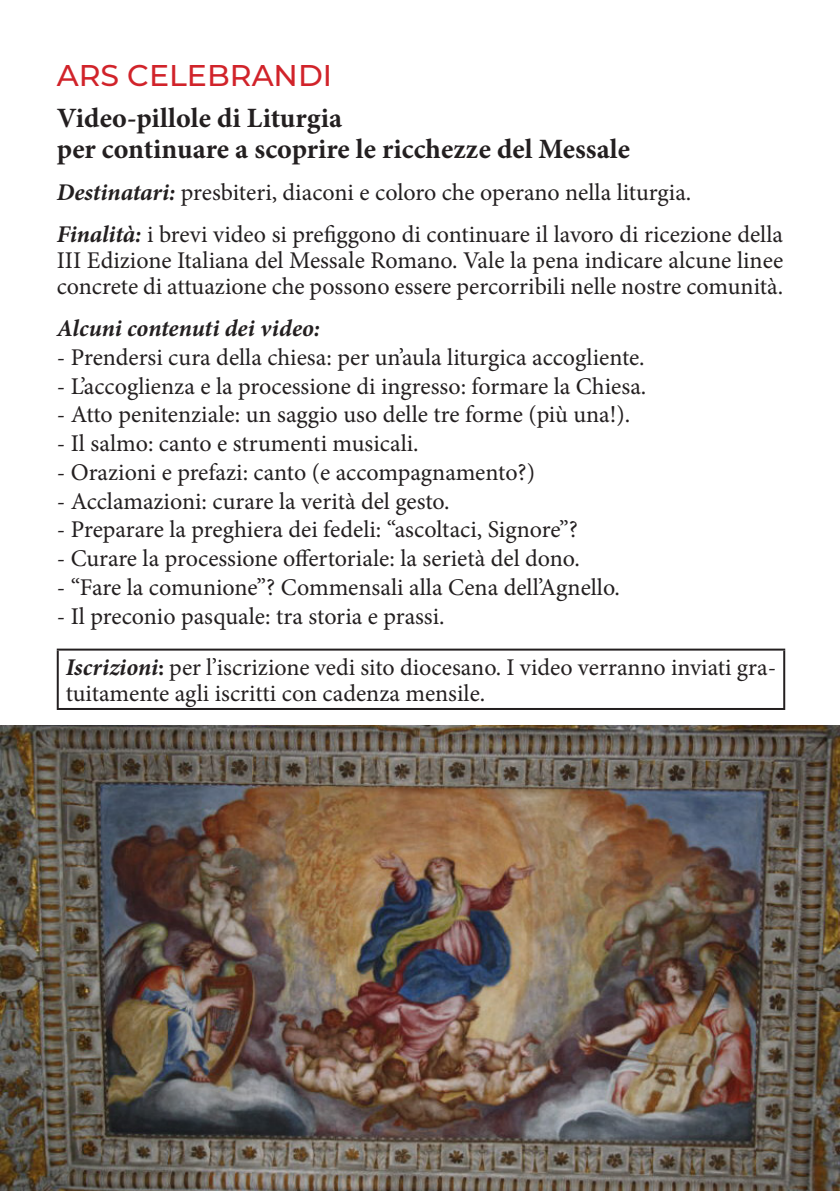
<style>
.page{position:relative;width:840px;height:1191px;background:#fff}
.page>*{position:absolute;margin:0;border:0;box-sizing:border-box;transform-origin:0 0}
.t1{font:500 30px "Montserrat";color:#d1232a}
.t2{font:700 28px/30.2px "Minion Pro";color:#231f20}
.t3{font:24px/25.8px "Minion Pro";color:#231f20;text-align:justify}
.t4{font:italic 700 24px "Minion Pro";color:#231f20}
.s1{font-weight:700;font-style:italic}
.s2{font-weight:700}
</style>
<div class="page">
<hr style="left:57px;top:648px;width:727px;height:2px;background:#231f20">
<hr style="left:57px;top:650px;width:2px;height:58px;background:#231f20">
<hr style="left:782px;top:650px;width:2px;height:58px;background:#231f20">
<hr style="left:57px;top:708px;width:727px;height:2px;background:#231f20">
<img style="left:0;top:726px;width:839px;height:465px">
<p class="t1" style="left:57px;top:54px;width:277px">ARS CELEBRANDI</p>
<p class="t2" style="left:57px;top:103px;width:574px">Video-pillole di Liturgia<br>per continuare a scoprire le ricchezze del Messale</p>
<p class="t3" style="left:57px;top:180px;width:635px"><span class="s1">Destinatari:</span> presbiteri, diaconi e coloro che operano nella liturgia.</p>
<p class="t3" style="left:57px;top:222px;width:727px"><span class="s1">Finalità:</span> i brevi video si prefiggono di continuare il lavoro di ricezione della III Edizione Italiana del Messale Romano. Vale la pena indicare alcune linee concrete di attuazione che possono essere percorribili nelle nostre comunità.</p>
<p class="t4" style="left:57px;top:311px;width:265px">Alcuni contenuti dei video:</p>
<p class="t3" style="left:57px;top:344px;width:589px">- Prendersi cura della chiesa: per un’aula liturgica accogliente.</p>
<p class="t3" style="left:57px;top:373px;width:591px">- L’accoglienza e la processione di ingresso: formare la Chiesa.</p>
<p class="t3" style="left:57px;top:402px;width:574px">- Atto penitenziale: un saggio uso delle tre forme (più una!).</p>
<p class="t3" style="left:57px;top:431px;width:363px">- Il salmo: canto e strumenti musicali.</p>
<p class="t3" style="left:57px;top:459px;width:479px">- Orazioni e prefazi: canto (e accompagnamento?)</p>
<p class="t3" style="left:57px;top:488px;width:394px">- Acclamazioni: curare la verità del gesto.</p>
<p class="t3" style="left:57px;top:517px;width:522px">- Preparare la preghiera dei fedeli: “ascoltaci, Signore”?</p>
<p class="t3" style="left:57px;top:545px;width:524px">- Curare la processione offertoriale: la serietà del dono.</p>
<p class="t3" style="left:57px;top:574px;width:564px">- “Fare la comunione”? Commensali alla Cena dell’Agnello.</p>
<p class="t3" style="left:57px;top:603px;width:389px">- Il preconio pasquale: tra storia e prassi.</p>
<p class="t3" style="left:66px;top:654px;width:711px"><span class="s1">Iscrizioni</span><span class="s2">:</span> per l’iscrizione vedi sito diocesano. I video verranno inviati gra&shy;tuitamente agli iscritti con cadenza mensile.</p>
</div>
